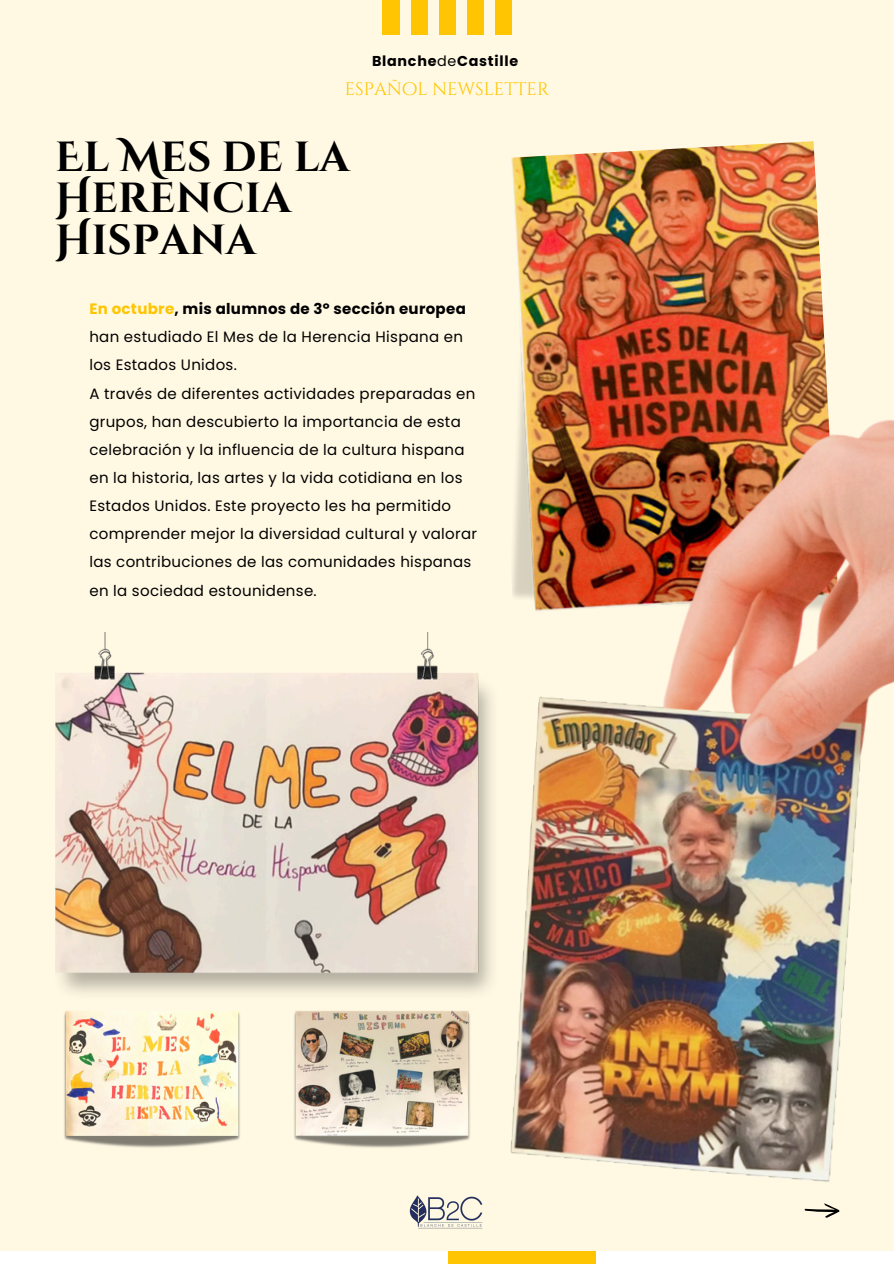
<style>
.page{position:relative;width:894px;height:1264px;background:#fff}
.page>*{position:absolute;margin:0;border:0;box-sizing:border-box;transform-origin:0 0}
.t1{font:700 42px/41.7px "Cinzel Decorative";color:#000}
.t2{font:18px "Cinzel Decorative";color:#ffc502}
.t3{font:15px/28.2px "Poppins";letter-spacing:.02em;color:#000}
.t4{font:700 14.25px "Poppins";letter-spacing:.05em;color:#000}
.s1{font-weight:400}
.s2{font-weight:700;color:#ffc502}
.s3{font-weight:700}
</style>
<div class="page">
<div style="left:0;top:0;width:893px;height:1263px;background:#fff9e4"></div>
<img style="left:55px;top:632px;width:437px;height:361px">
<img style="left:488px;top:141px;width:330px;height:514px">
<img style="left:294px;top:1010px;width:176px;height:138px">
<img style="left:64px;top:1011px;width:176px;height:137px">
<img style="left:509px;top:218px;width:384px;height:964px">
<div style="left:0;top:1251px;width:893px;height:12px;background:#fff"></div>
<svg style="left:804px;top:1203px;width:35px;height:14px"></svg>
<img style="left:409px;top:1195px;width:74px;height:34px">
<div style="left:382px;top:0;width:18px;height:35px;background:#ffc502"></div>
<div style="left:439px;top:0;width:17px;height:35px;background:#ffc502"></div>
<div style="left:411px;top:0;width:17px;height:35px;background:#ffc502"></div>
<div style="left:467px;top:0;width:17px;height:35px;background:#ffc502"></div>
<div style="left:495px;top:0;width:17px;height:35px;background:#ffc502"></div>
<div style="left:448px;top:1251px;width:147px;height:12px;background:#ffc502"></div>
<p class="t4" style="left:372px;top:51px;width:147px">Blanche<span class="s1">de</span>Castille</p>
<p class="t2" style="left:344px;top:77px;width:206px">ESPAÑOL NEWSLETTER</p>
<h1 class="t1" style="left:55px;top:137px;width:296px">El Mes de la<br>Herencia<br>Hispana</h1>
<p class="t3" style="left:89px;top:295px;width:389px"><span class="s2">En octubre</span><span class="s3">, mis alumnos de 3º sección europea </span>han estudiado El Mes de la Herencia Hispana en los Estados Unidos.<br>A través de diferentes actividades preparadas en grupos, han descubierto la importancia de esta celebración y la influencia de la cultura hispana en la historia, las artes y la vida cotidiana en los Estados Unidos. Este proyecto les ha permitido comprender mejor la diversidad cultural y valorar las contribuciones de las comunidades hispanas en la sociedad estounidense.</p>
</div>
